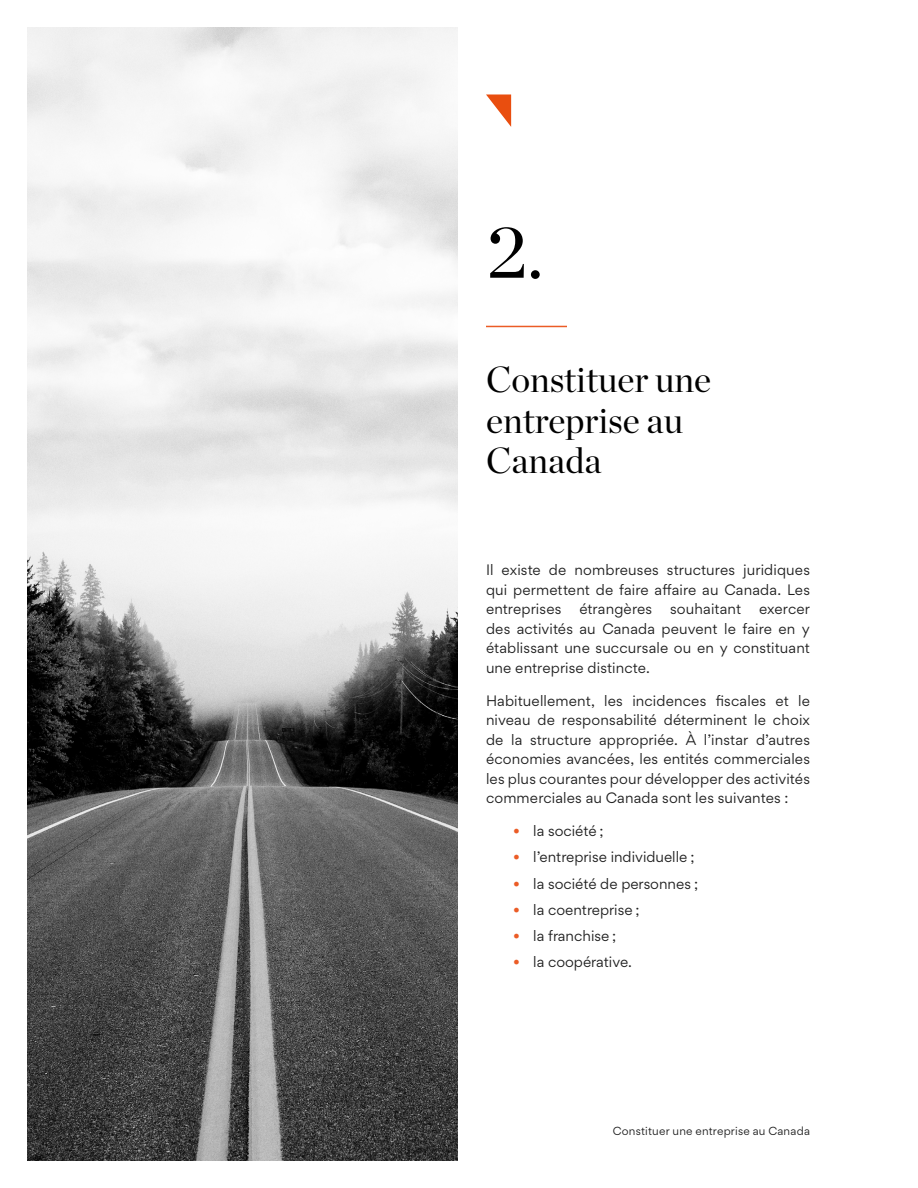
<style>
.page{position:relative;width:918px;height:1188px;background:#fff}
.page>*{position:absolute;margin:0;border:0;box-sizing:border-box;transform-origin:0 0}
.t1{font:75px "Chronicle Display";color:#000}
.t2{font:36px/40.5px "Chronicle Display";color:#000}
.t3{font:13.5px/19.5px "Gordita";letter-spacing:.005em;color:#1e1e1e;text-align:justify}
.t4{font:10.5px "Gordita";letter-spacing:.02em;color:#1e1e1e}
.s1{color:#eb5c26}
</style>
<div class="page">
<img style="left:27px;top:27px;width:431px;height:1134px">
<hr style="left:486px;top:326px;width:81px;height:1px;background:#eb5c26">
<svg style="left:486px;top:94px;width:25px;height:33px"></svg>
<h1 class="t1" style="left:486px;top:194px;width:59px">2.</h1>
<h2 class="t2" style="left:486px;top:357px;width:227px">Constituer une entreprise au<br>Canada</h2>
<p class="t3" style="left:486px;top:560px;width:325px">Il existe de nombreuses structures juridiques qui permettent de faire affaire au Canada. Les entreprises</p>
<p class="t3" style="left:579px;top:599px;width:74px">étrangères</p>
<p class="t3" style="left:670px;top:599px;width:72px">souhaitant</p>
<p class="t3" style="left:486px;top:599px;width:326px;text-indent:273px">exercer des activités au Canada peuvent le faire en y établissant une succursale ou en y constituant une entreprise distincte.</p>
<p class="t3" style="left:486px;top:691px;width:325px">Habituellement, les incidences fiscales et le niveau de responsabilité déterminent le choix de la structure appropriée. À l’instar d’autres économies avancées, les entités commerciales les plus courantes pour développer des activités commerciales au Canada sont les suivantes :</p>
<p class="t3" style="left:513px;top:821px;width:92px"><span class="s1">•</span> la société ;</p>
<p class="t3" style="left:513px;top:847px;width:183px"><span class="s1">•</span> l’entreprise individuelle ;</p>
<p class="t3" style="left:513px;top:874px;width:187px"><span class="s1">•</span> la société de personnes ;</p>
<p class="t3" style="left:513px;top:900px;width:128px"><span class="s1">•</span> la coentreprise ;</p>
<p class="t3" style="left:513px;top:926px;width:105px"><span class="s1">•</span> la franchise ;</p>
<p class="t3" style="left:513px;top:952px;width:121px"><span class="s1">•</span> la coopérative.</p>
<p class="t4" style="left:613px;top:1123px;width:199px">Constituer une entreprise au Canada</p>
</div>
